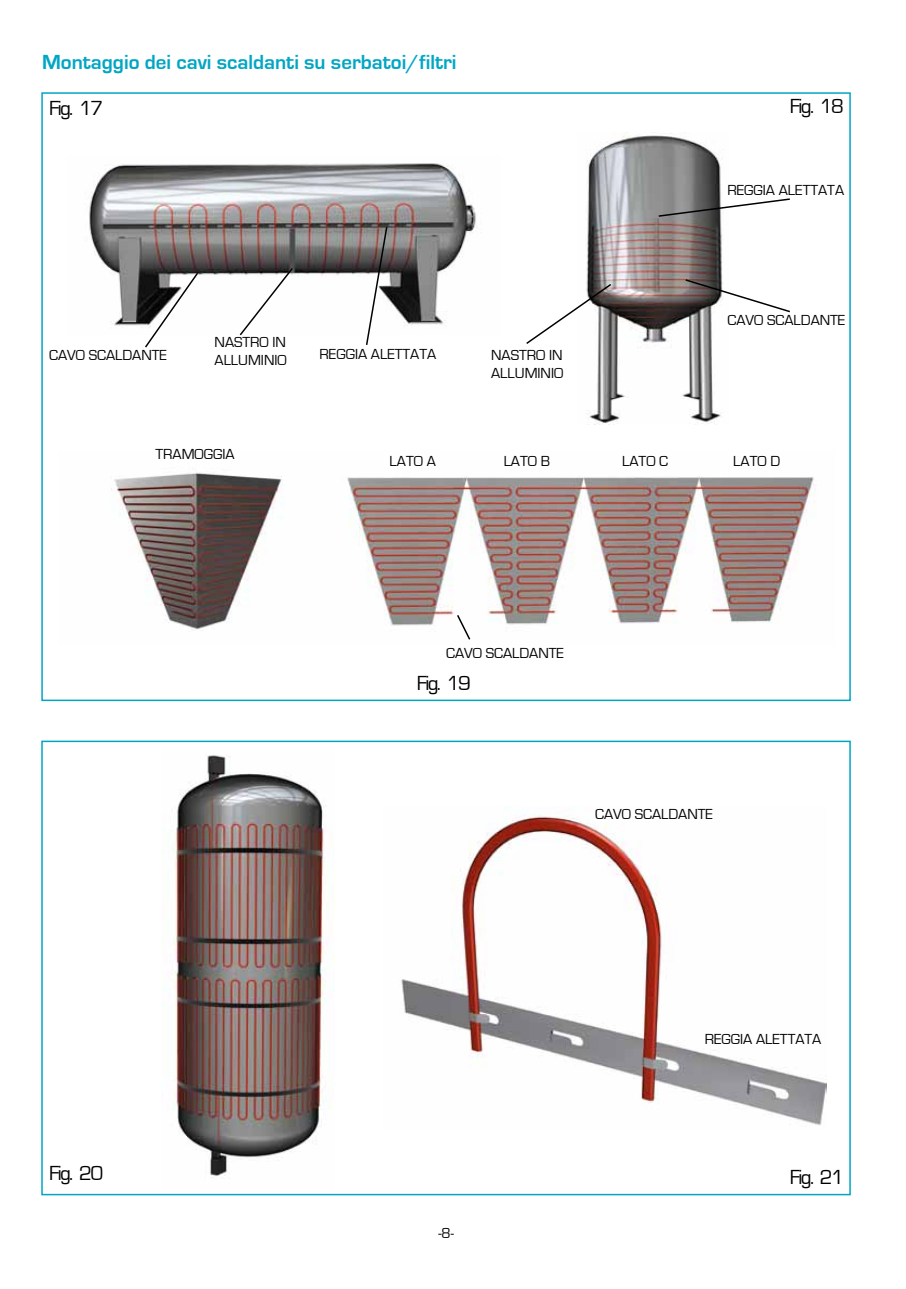
<style>
.page{position:relative;width:906px;height:1289px;background:#fff}
.page>*{position:absolute;margin:0;border:0;box-sizing:border-box;transform-origin:0 0}
.t1{font:700 21px "Eurostile";color:#00a6c4}
.t2{font:21px "Eurostile";letter-spacing:-.075em;color:#000}
.t3{font:15px/18px "Eurostile";color:#000}
</style>
<div class="page">
<div style="left:41px;top:740px;width:809px;height:455px;border:2px solid #00a5c4"></div>
<img style="left:89px;top:163px;width:387px;height:163px">
<img style="left:586px;top:132px;width:137px;height:293px">
<svg style="left:143px;top:271px;width:57px;height:77px"></svg>
<svg style="left:238px;top:266px;width:56px;height:70px"></svg>
<svg style="left:365px;top:225px;width:23px;height:120px"></svg>
<svg style="left:526px;top:282px;width:87px;height:63px"></svg>
<svg style="left:684px;top:278px;width:106px;height:35px"></svg>
<svg style="left:657px;top:197px;width:133px;height:21px"></svg>
<img style="left:111px;top:472px;width:172px;height:158px">
<img style="left:347px;top:476px;width:469px;height:150px">
<svg style="left:455px;top:613px;width:17px;height:27px"></svg>
<img style="left:170px;top:755px;width:164px;height:423px">
<img style="left:401px;top:815px;width:425px;height:311px">
<h1 class="t1" style="left:42px;top:51px;width:416px">Montaggio dei cavi scaldanti su serbatoi/filtri</h1>
<h1 class="t2" style="left:49px;top:97px;width:56px">Fig. 17</h1>
<h1 class="t2" style="left:790px;top:95px;width:56px">Fig. 18</h1>
<p class="t3" style="left:727px;top:181px;width:118px">REGGIA ALETTATA</p>
<p class="t3" style="left:49px;top:346px;width:119px">CAVO SCALDANTE</p>
<p class="t3" style="left:215px;top:333px;width:74px">NASTRO IN<br>ALLUMINIO</p>
<p class="t3" style="left:156px;top:446px;width:81px">TRAMOGGIA</p>
<p class="t3" style="left:320px;top:345px;width:118px">REGGIA ALETTATA</p>
<p class="t3" style="left:491px;top:346px;width:74px">NASTRO IN<br>ALLUMINIO</p>
<p class="t3" style="left:727px;top:311px;width:119px">CAVO SCALDANTE</p>
<p class="t3" style="left:390px;top:452px;width:48px">LATO A</p>
<p class="t3" style="left:504px;top:452px;width:48px">LATO B</p>
<p class="t3" style="left:622px;top:452px;width:48px">LATO C</p>
<p class="t3" style="left:733px;top:452px;width:48px">LATO D</p>
<p class="t3" style="left:446px;top:644px;width:119px">CAVO SCALDANTE</p>
<h1 class="t2" style="left:417px;top:671px;width:56px">Fig. 19</h1>
<p class="t3" style="left:595px;top:805px;width:119px">CAVO SCALDANTE</p>
<h1 class="t2" style="left:49px;top:1162px;width:56px">Fig. 20</h1>
<p class="t3" style="left:438px;top:1224px;width:17px">-8-</p>
<p class="t3" style="left:705px;top:1029px;width:118px">REGGIA ALETTATA</p>
<h1 class="t2" style="left:790px;top:1166px;width:56px">Fig. 21</h1>
</div>
